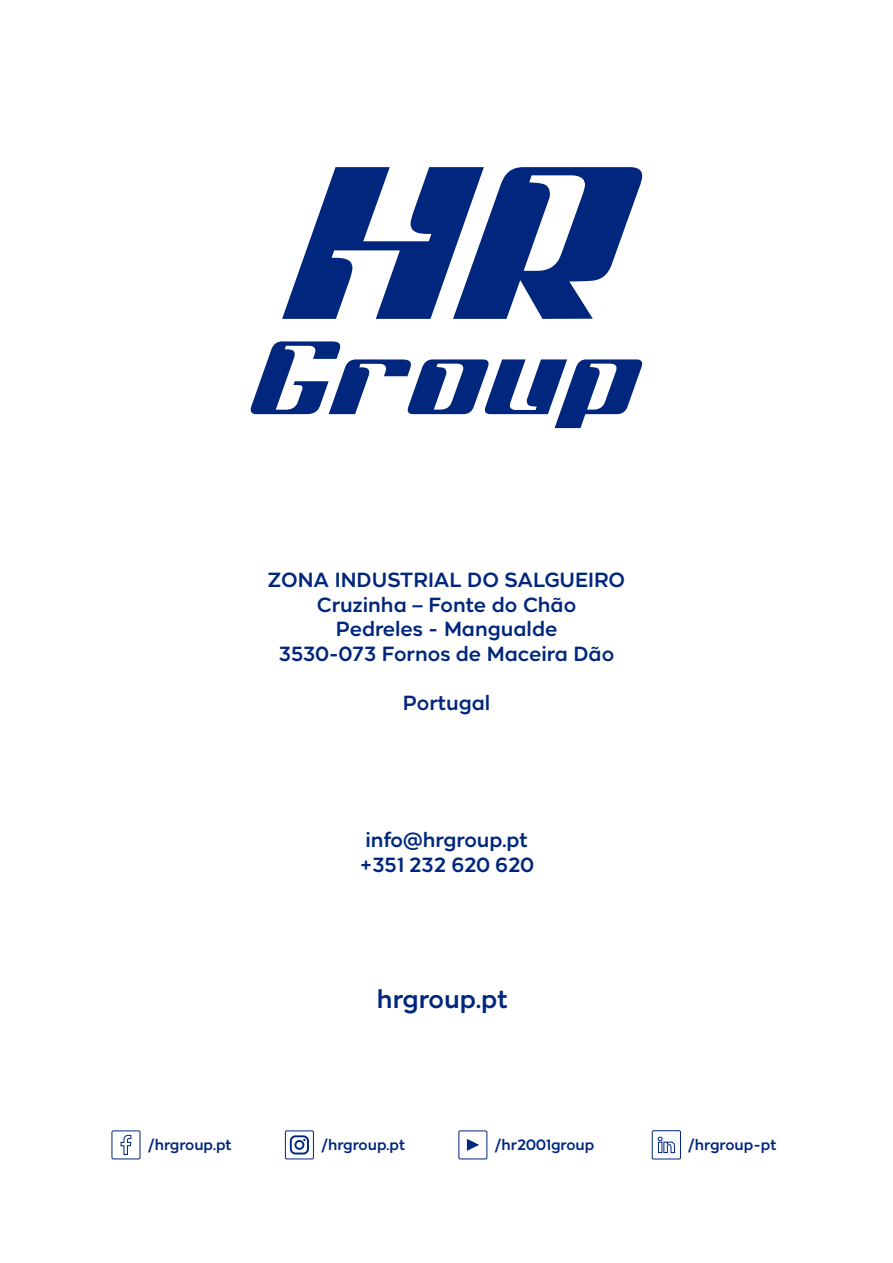
<style>
.page{position:relative;width:893px;height:1263px;background:#fff}
.page>*{position:absolute;margin:0;border:0;box-sizing:border-box;transform-origin:0 0}
.t1{font:500 25.5px "TRT";color:#00277d}
.t2{font:500 20.4px/24.6px "TRT";color:#00277d;text-align:center}
.t3{font:500 15px "TRT";color:#00277d}
</style>
<div class="page">
<svg style="left:251px;top:341px;width:391px;height:87px"></svg>
<svg style="left:282px;top:167px;width:360px;height:152px"></svg>
<svg style="left:653px;top:1131px;width:29px;height:29px"></svg>
<div style="left:652px;top:1130px;width:29px;height:29px;background:#fdfdfd;border:1px solid #00277d"></div>
<svg style="left:658px;top:1137px;width:17px;height:16px"></svg>
<svg style="left:658px;top:1142px;width:4px;height:11px"></svg>
<svg style="left:112px;top:1131px;width:29px;height:29px"></svg>
<div style="left:112px;top:1130px;width:28px;height:29px;background:#fff;border:1px solid #00277d"></div>
<svg style="left:120px;top:1134px;width:12px;height:21px"></svg>
<svg style="left:286px;top:1131px;width:29px;height:29px"></svg>
<div style="left:285px;top:1130px;width:29px;height:29px;background:#fdfdfd;border:1px solid #00277d"></div>
<svg style="left:290px;top:1135px;width:19px;height:19px"></svg>
<svg style="left:459px;top:1131px;width:29px;height:29px"></svg>
<div style="left:458px;top:1130px;width:29px;height:29px;background:#fdfdfd;border:1px solid #00277d"></div>
<svg style="left:467px;top:1139px;width:12px;height:12px"></svg>
<p class="t2" style="left:268px;top:569px;width:359px">ZONA INDUSTRIAL DO SALGUEIRO<br>Cruzinha – Fonte do Chão<br>Pedreles - Mangualde<br>3530-073 Fornos de Maceira Dão</p>
<p class="t2" style="left:403px;top:692px;width:89px">Portugal</p>
<p class="t2" style="left:365px;top:829px;width:164px">info@hrgroup.pt</p>
<p class="t2" style="left:360px;top:853px;width:176px">+351 232 620 620</p>
<p class="t1" style="left:377px;top:987px;width:132px">hrgroup.pt</p>
<p class="t3" style="left:148px;top:1137px;width:85px">/hrgroup.pt</p>
<p class="t3" style="left:321px;top:1137px;width:85px">/hrgroup.pt</p>
<p class="t3" style="left:495px;top:1137px;width:101px">/hr2001group</p>
<p class="t3" style="left:688px;top:1137px;width:90px">/hrgroup-pt</p>
</div>
